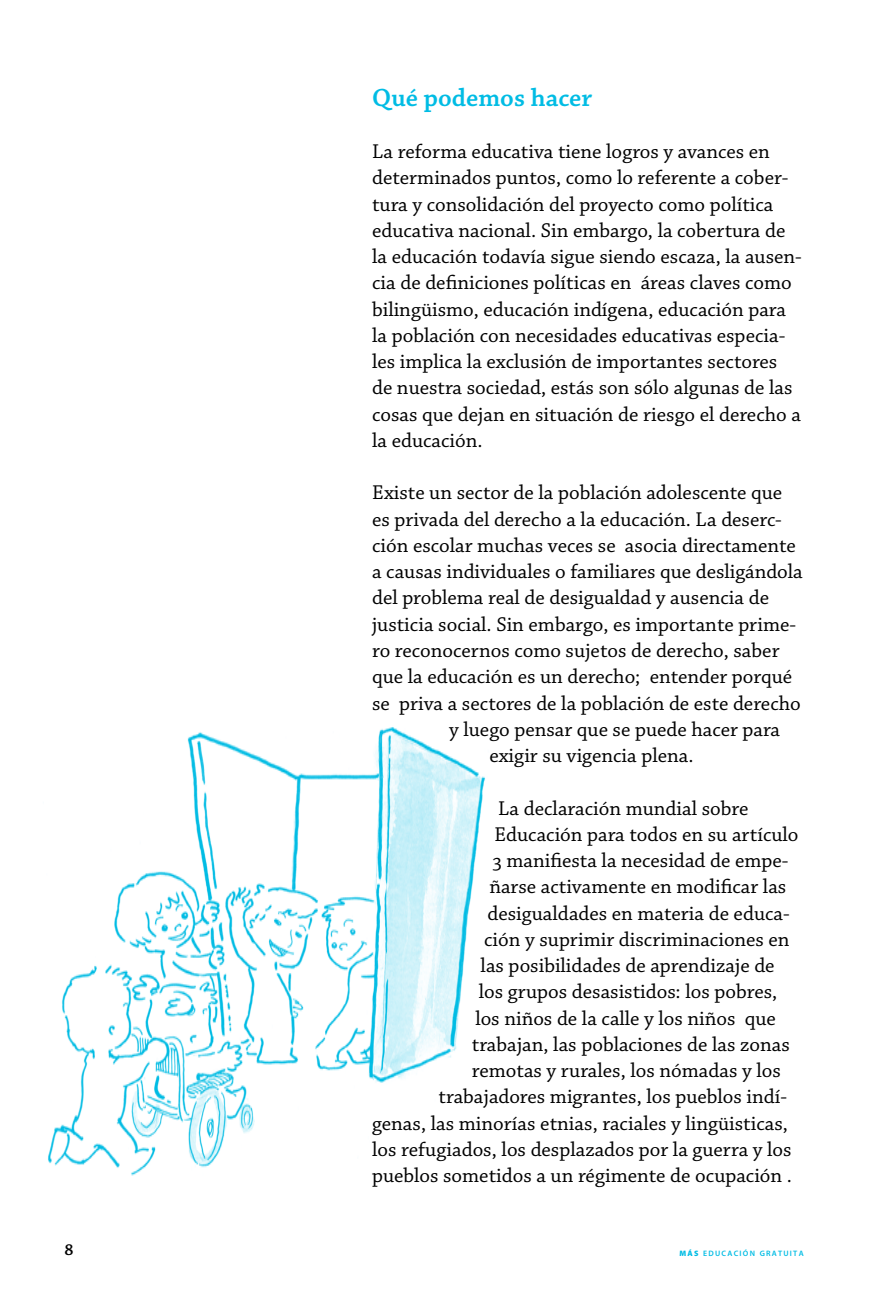
<style>
.page{position:relative;width:893px;height:1290px;background:#fff}
.page>*{position:absolute;margin:0;border:0;box-sizing:border-box;transform-origin:0 0}
.t1{font:600 26.25px "Chaparral Pro";color:#00bce4}
.t2{font:21px/26.2px "Chaparral Pro";color:#000}
.t3{font:600 7.88px "Myriad Pro";letter-spacing:.16em;color:#00bce4}
.s1{font-weight:900}
</style>
<div class="page">
<img style="left:48px;top:727px;width:437px;height:449px">
<p class="t1" style="left:372px;top:82px;width:222px">Qué podemos hacer</p>
<p class="t2" style="left:372px;top:139px;width:431px">La reforma educativa tiene logros y avances en determinados puntos, como lo referente a cober&shy;tura y consolidación del proyecto como política educativa nacional. Sin embargo, la cobertura de la educación todavía sigue siendo escaza, la ausen&shy;cia de definiciones políticas en áreas claves como bilingüismo, educación indígena, educación para la población con necesidades educativas especia&shy;les implica la exclusión de importantes sectores de nuestra sociedad, estás son sólo algunas de las cosas que dejan en situación de riesgo el derecho a la educación.</p>
<p class="t2" style="left:372px;top:480px;width:412px">Existe un sector de la población adolescente que</p>
<p class="t2" style="left:372px;top:507px;width:411px">es privada del derecho a la educación. La deserc-</p>
<p class="t2" style="left:372px;top:533px;width:425px">ción escolar muchas veces se asocia directamente</p>
<p class="t2" style="left:372px;top:559px;width:432px">a causas individuales o familiares que desligándola</p>
<p class="t2" style="left:372px;top:585px;width:398px">del problema real de desigualdad y ausencia de</p>
<p class="t2" style="left:372px;top:612px;width:425px">justicia social. Sin embargo, es importante prime-</p>
<p class="t2" style="left:372px;top:638px;width:409px">ro reconocernos como sujetos de derecho, saber</p>
<p class="t2" style="left:372px;top:664px;width:422px">que la educación es un derecho; entender porqué</p>
<p class="t2" style="left:372px;top:690px;width:430px">se priva a sectores de la población de este derecho</p>
<p class="t2" style="left:449px;top:717px;width:333px">y luego pensar que se puede hacer para</p>
<p class="t2" style="left:489px;top:743px;width:206px">exigir su vigencia plena.</p>
<p class="t2" style="left:498px;top:795px;width:252px">La declaración mundial sobre</p>
<p class="t2" style="left:495px;top:822px;width:305px">Educación para todos en su artículo</p>
<p class="t2" style="left:493px;top:848px;width:297px">3 manifiesta la necesidad de empe-</p>
<p class="t2" style="left:489px;top:874px;width:299px">ñarse activamente en modificar las</p>
<p class="t2" style="left:488px;top:900px;width:304px">desigualdades en materia de educa-</p>
<p class="t2" style="left:484px;top:927px;width:307px">ción y suprimir discriminaciones en</p>
<p class="t2" style="left:481px;top:953px;width:295px">las posibilidades de aprendizaje de</p>
<p class="t2" style="left:479px;top:979px;width:300px">los grupos desasistidos: los pobres,</p>
<p class="t2" style="left:475px;top:1005px;width:302px">los niños de la calle y los niños que</p>
<p class="t2" style="left:472px;top:1032px;width:320px">trabajan, las poblaciones de las zonas</p>
<p class="t2" style="left:472px;top:1058px;width:310px">remotas y rurales, los nómadas y los</p>
<p class="t2" style="left:439px;top:1084px;width:350px">trabajadores migrantes, los pueblos indí-</p>
<p class="t2" style="left:372px;top:1110px;width:417px">genas, las minorías etnias, raciales y lingüisticas,</p>
<p class="t2" style="left:372px;top:1137px;width:421px">los refugiados, los desplazados por la guerra y los</p>
<p class="t2" style="left:372px;top:1163px;width:421px">pueblos sometidos a un régimente de ocupación .</p>
<p class="t3" style="left:679px;top:1248px;width:126px"><span class="s1">más</span> EDUCACIÓN GRATUITA</p>
</div>
